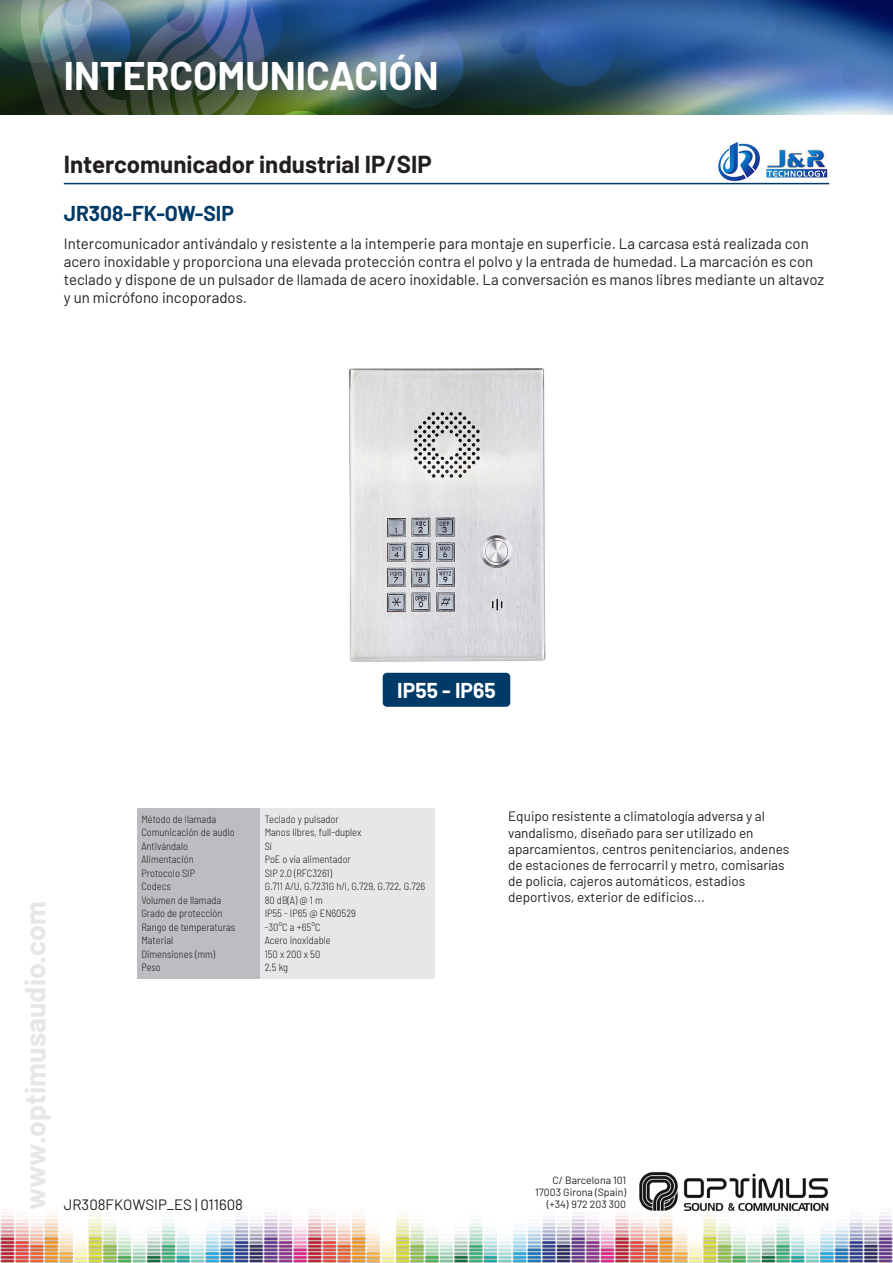
<style>
.page{position:relative;width:893px;height:1263px;background:#fff}
.page>*{position:absolute;margin:0;border:0;box-sizing:border-box;transform-origin:0 0}
.TITULAR1{font:700 39px "Barlow";color:#fff}
.INFOPIE{font:700 28.5px "Barlow";color:#e6e7e9}
.TITULAR2{font:700 24px "Barlow";color:#231f20}
.MODELO{font:700 21px "Barlow";color:#003a67}
.MODELO-2{font:700 21px "Barlow";color:#fff}
.DESCRIPCIÓN{font:15px/18px "Barlow";color:#231f20}
.INFOPIE-2{font:15px "Barlow";color:#231f20}
.DESCRIPCIÓN-2{font:13.5px/16.2px "Barlow";color:#231f20}
.TABLA{font:300 semi-condensed 10.5px "Barlow";color:#231f20}
.INFOPIE-3{font:10.5px "Barlow";color:#231f20}
</style>
<div class="page">
<img style="left:0;top:0;width:893px;height:115px">
<img style="left:0;top:1212px;width:893px;height:51px">
<img style="left:639px;top:1172px;width:190px;height:40px">
<hr style="left:64px;top:183px;width:765px;height:1px;background:#003a67">
<img style="left:348px;top:368px;width:198px;height:305px">
<img style="left:717px;top:142px;width:112px;height:39px">
<div style="left:137px;top:808px;width:123px;height:170px;background:#bcbdc0"></div>
<div style="left:260px;top:808px;width:175px;height:170px;background:#e6e7e9"></div>
<div style="left:383px;top:673px;width:127px;height:34px;background:#003a67;border-radius:4px"></div>
<p class="TITULAR1" style="left:64px;top:47px;width:376px">INTERCOMUNICACIÓN</p>
<p class="TITULAR2" style="left:64px;top:146px;width:369px">Intercomunicador industrial IP/SIP</p>
<p class="MODELO" style="left:64px;top:198px;width:172px">JR308-FK-OW-SIP</p>
<p class="DESCRIPCIÓN" style="left:64px;top:233px;width:762px">Intercomunicador antivándalo y resistente a la intemperie para montaje en superficie. La carcasa está realizada con acero inoxidable y proporciona una elevada protección contra el polvo y la entrada de humedad. La marcación es con teclado y dispone de un pulsador de llamada de acero inoxidable. La conversación es manos libres mediante un altavoz y un micrófono incoporados.</p>
<p class="MODELO-2" style="left:397px;top:675px;width:100px">IP55 - IP65</p>
<p class="INFOPIE" style="left:14px;top:1210px;width:310px;rotate:-90deg">www.optimusaudio.com</p>
<p class="TABLA" style="left:141px;top:811px;width:76px">Método de llamada</p>
<p class="TABLA" style="left:141px;top:825px;width:95px">Comunicación de audio</p>
<p class="TABLA" style="left:141px;top:838px;width:48px">Antivándalo</p>
<p class="TABLA" style="left:141px;top:852px;width:54px">Alimentación</p>
<p class="TABLA" style="left:141px;top:865px;width:55px">Protocolo SIP</p>
<p class="TABLA" style="left:141px;top:879px;width:31px">Codecs</p>
<p class="TABLA" style="left:141px;top:892px;width:81px">Volumen de llamada</p>
<p class="TABLA" style="left:141px;top:906px;width:83px">Grado de protección</p>
<p class="TABLA" style="left:141px;top:919px;width:95px">Rango de temperaturas</p>
<p class="TABLA" style="left:141px;top:933px;width:33px">Material</p>
<p class="TABLA" style="left:141px;top:946px;width:75px">Dimensiones (mm)</p>
<p class="TABLA" style="left:141px;top:960px;width:21px">Peso</p>
<p class="INFOPIE-2" style="left:64px;top:1194px;width:181px">JR308FKOWSIP_ES | 011608</p>
<p class="TABLA" style="left:265px;top:811px;width:76px">Teclado y pulsador</p>
<p class="TABLA" style="left:265px;top:825px;width:98px">Manos libres, full-duplex</p>
<p class="TABLA" style="left:265px;top:838px;width:9px">Sí</p>
<p class="TABLA" style="left:265px;top:852px;width:88px">PoE o vía alimentador</p>
<p class="TABLA" style="left:265px;top:865px;width:69px">SIP 2.0 (RFC3261)</p>
<p class="TABLA" style="left:265px;top:879px;width:162px">G.711 A/U, G.7231G h/l, G.729, G.722, G.726</p>
<p class="TABLA" style="left:265px;top:892px;width:60px">80 dB(A) @ 1 m</p>
<p class="TABLA" style="left:265px;top:906px;width:93px">IP55 - IP65 @ EN60529</p>
<p class="TABLA" style="left:265px;top:919px;width:58px">-30°C a +65°C</p>
<p class="TABLA" style="left:265px;top:933px;width:67px">Acero inoxidable</p>
<p class="TABLA" style="left:265px;top:946px;width:57px">150 x 200 x 50</p>
<p class="TABLA" style="left:265px;top:960px;width:25px">2,5 kg</p>
<p class="DESCRIPCIÓN-2" style="left:508px;top:807px;width:283px">Equipo resistente a climatología adversa y al vandalismo, diseñado para ser utilizado en aparcamientos, centros penitenciarios, andenes de estaciones de ferrocarril y metro, comisarías de policía, cajeros automáticos, estadios deportivos, exterior de edificios...</p>
<p class="INFOPIE-3" style="left:552px;top:1173px;width:75px">C/ Barcelona 101</p>
<p class="INFOPIE-3" style="left:535px;top:1185px;width:92px">17003 Girona (Spain)</p>
<p class="INFOPIE-3" style="left:547px;top:1197px;width:81px">(+34) 972 203 300</p>
</div>
